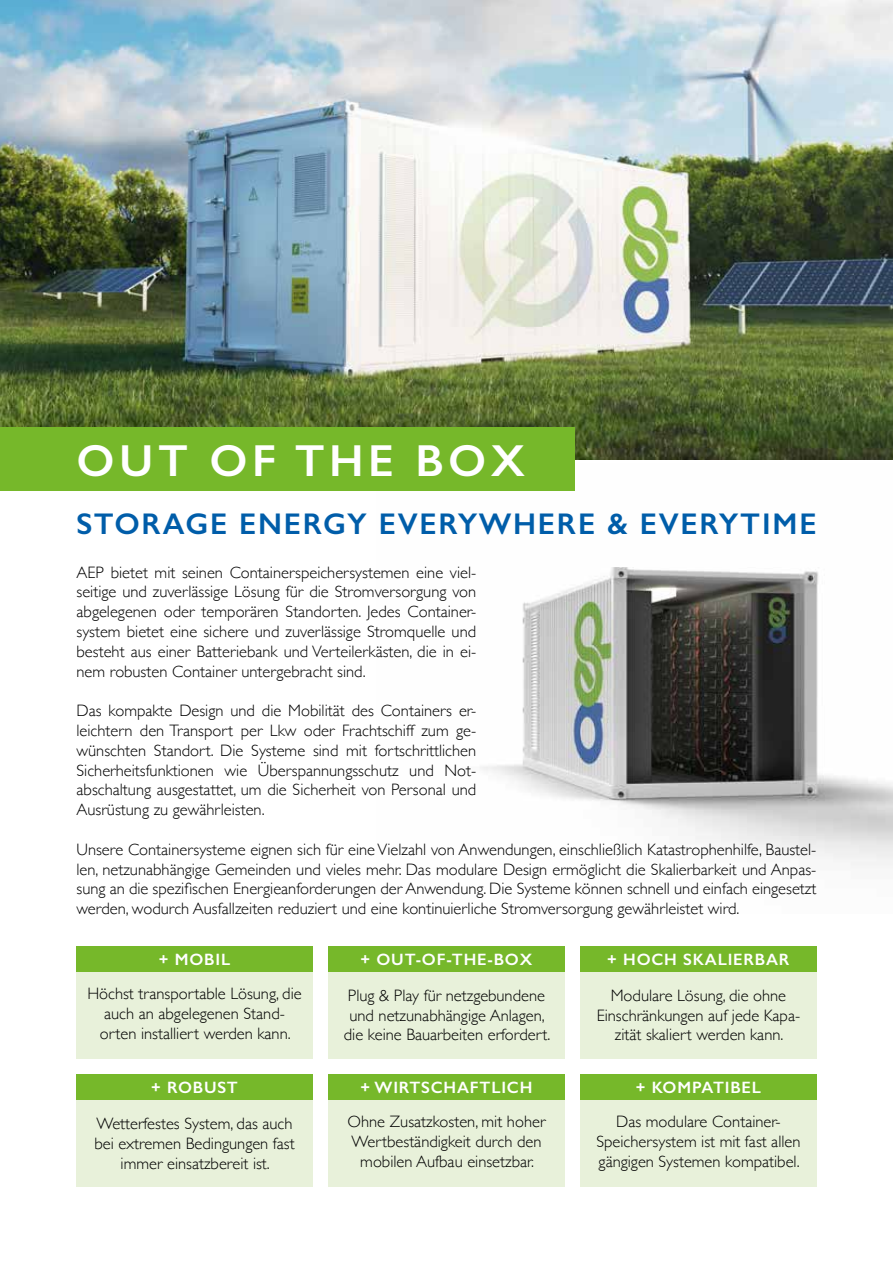
<style>
.page{position:relative;width:893px;height:1263px;background:#fff}
.page>*{position:absolute;margin:0;border:0;box-sizing:border-box;transform-origin:0 0}
.t1{font:600 45px "Gill Sans";letter-spacing:.1em;color:#fff}
.t2{font:600 30px "Gill Sans";letter-spacing:.06em;color:#005da9}
.t3{font:300 16.5px/19.8px "Gill Sans";color:#000;text-align:center}
.t4{font:600 16.5px "Gill Sans";letter-spacing:.05em;color:#fff}
</style>
<div class="page">
<img style="left:480px;top:464px;width:413px;height:402px">
<img style="left:0;top:0;width:893px;height:459px">
<div style="left:0;top:427px;width:574px;height:64px;background:#76b82a"></div>
<div style="left:77px;top:946px;width:236px;height:112px;background:#e8f1da"></div>
<div style="left:77px;top:1074px;width:236px;height:112px;background:#e8f1da"></div>
<div style="left:328px;top:946px;width:236px;height:112px;background:#e8f1da"></div>
<div style="left:328px;top:1074px;width:236px;height:112px;background:#e8f1da"></div>
<div style="left:580px;top:946px;width:236px;height:112px;background:#e8f1da"></div>
<div style="left:580px;top:1074px;width:236px;height:112px;background:#e8f1da"></div>
<div style="left:77px;top:946px;width:236px;height:25px;background:#76b82a"></div>
<div style="left:328px;top:946px;width:236px;height:25px;background:#76b82a"></div>
<div style="left:580px;top:946px;width:236px;height:25px;background:#76b82a"></div>
<div style="left:77px;top:1074px;width:236px;height:26px;background:#76b82a"></div>
<div style="left:328px;top:1074px;width:236px;height:26px;background:#76b82a"></div>
<div style="left:580px;top:1074px;width:236px;height:26px;background:#76b82a"></div>
<h1 class="t1" style="left:77px;top:433px;width:450px">OUT OF THE BOX</h1>
<h2 class="t2" style="left:77px;top:506px;width:741px">STORAGE ENERGY EVERYWHERE &amp; EVERYTIME</h2>
<p class="t3" style="left:77px;top:561px;width:401px;text-align:justify">AEP bietet mit seinen Containerspeichersystemen eine viel&shy;seitige und zuverlässige Lösung für die Stromversorgung von abgelegenen oder temporären Standorten. Jedes Container&shy;system bietet eine sichere und zuverlässige Stromquelle und besteht aus einer Batteriebank und Verteilerkästen, die in ei&shy;nem robusten Container untergebracht sind.</p>
<p class="t3" style="left:77px;top:700px;width:401px;text-align:justify">Das kompakte Design und die Mobilität des Containers er&shy;leichtern den Transport per Lkw oder Frachtschiff zum ge&shy;wünschten Standort. Die Systeme sind mit fortschrittlichen Sicherheitsfunktionen wie Überspannungsschutz und Not&shy;abschaltung ausgestattet, um die Sicherheit von Personal und Ausrüstung zu gewährleisten.</p>
<p class="t3" style="left:77px;top:839px;width:741px;text-align:justify">Unsere Containersysteme eignen sich für eine Vielzahl von Anwendungen, einschließlich Katastrophenhilfe, Baustel&shy;len, netzunabhängige Gemeinden und vieles mehr. Das modulare Design ermöglicht die Skalierbarkeit und Anpas&shy;sung an die spezifischen Energieanforderungen der Anwendung. Die Systeme können schnell und einfach eingesetzt werden, wodurch Ausfallzeiten reduziert und eine kontinuierliche Stromversorgung gewährleistet wird.</p>
<p class="t4" style="left:159px;top:949px;width:73px">+ MOBIL</p>
<p class="t4" style="left:361px;top:949px;width:173px">+ OUT-OF-THE-BOX</p>
<p class="t4" style="left:607px;top:949px;width:184px">+ HOCH SKALIERBAR</p>
<p class="t3" style="left:87px;top:983px;width:216px">Höchst transportable Lösung, die auch an abgelegenen Stand&shy;orten installiert werden kann.</p>
<p class="t3" style="left:344px;top:985px;width:208px">Plug &amp; Play für netzgebundene und netzunabhängige Anlagen, die keine Bauarbeiten erfordert.</p>
<p class="t3" style="left:597px;top:985px;width:205px">Modulare Lösung, die ohne<br>Einschränkungen auf jede Kapa&shy;zität skaliert werden kann.</p>
<p class="t4" style="left:151px;top:1077px;width:88px">+ ROBUST</p>
<p class="t4" style="left:360px;top:1077px;width:173px">+ WIRTSCHAFTLICH</p>
<p class="t4" style="left:636px;top:1077px;width:127px">+ KOMPATIBEL</p>
<p class="t3" style="left:94px;top:1113px;width:202px">Wetterfestes System, das auch bei extremen Bedingungen fast immer einsatzbereit ist.</p>
<p class="t3" style="left:348px;top:1111px;width:199px">Ohne Zusatzkosten, mit hoher<br>Wertbeständigkeit durch den mobilen Aufbau einsetzbar.</p>
<p class="t3" style="left:596px;top:1111px;width:206px">Das modulare Container-<br>Speichersystem ist mit fast allen gängigen Systemen kompatibel.</p>
</div>
